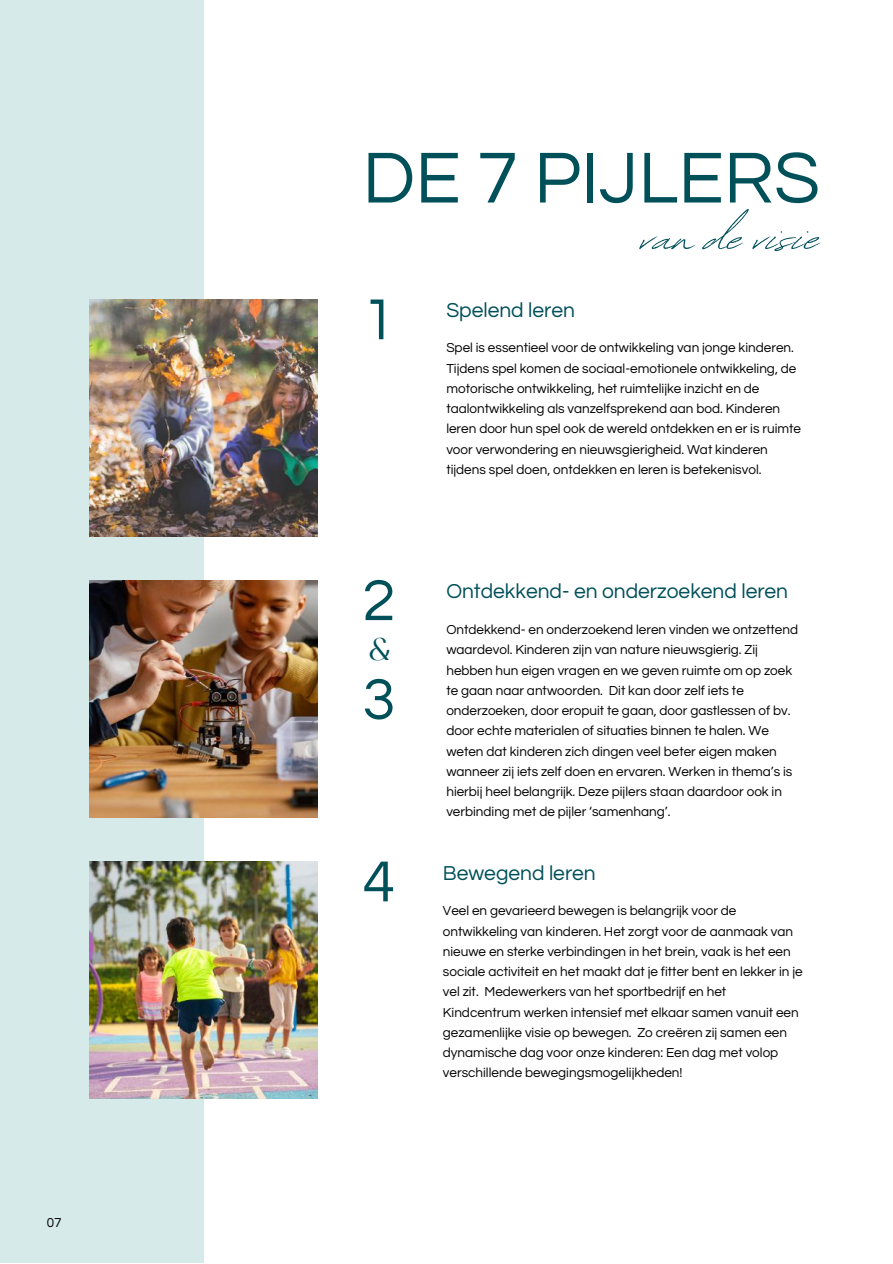
<style>
.page{position:relative;width:893px;height:1264px;background:#fff}
.page>*{position:absolute;margin:0;border:0;box-sizing:border-box;transform-origin:0 0}
.t1{font:75px "Questrial";color:#005059}
.t2{font:69.75px "Revive 80 Signature";color:#005059}
.t3{font:60px/98.9px "Questrial";color:#005059}
.t4{font:31.2px "Black Mango";color:#005059}
.t5{font:21px "Questrial";color:#005059}
.t6{font:13.5px/20.2px "Questrial";color:#000}
</style>
<div class="page">
<div style="left:0;top:0;width:203px;height:1262px;background:#d7eaea"></div>
<img style="left:89px;top:580px;width:228px;height:237px">
<img style="left:89px;top:861px;width:228px;height:237px">
<img style="left:89px;top:299px;width:228px;height:237px">
<p class="t6" style="left:47px;top:1212px;width:16px">07</p>
<h1 class="t1" style="left:362px;top:141px;width:459px">DE 7 PIJLERS</h1>
<h3 class="t3" style="left:362px;top:271px;width:34px">1</h3>
<h3 class="t3" style="left:362px;top:552px;width:34px">2<br>3</h3>
<h3 class="t4" style="left:368px;top:625px;width:24px">&amp;</h3>
<h3 class="t3" style="left:362px;top:833px;width:34px">4</h3>
<h3 class="t5" style="left:446px;top:299px;width:130px">Spelend leren</h3>
<h2 class="t2" style="left:640px;top:184px;width:181px">van de visie</h2>
<p class="t6" style="left:446px;top:338px;width:356px">Spel is essentieel voor de ontwikkeling van jonge kinderen.<br>Tijdens spel komen de sociaal-emotionele ontwikkeling, de motorische ontwikkeling, het ruimtelijke inzicht en de taalontwikkeling als vanzelfsprekend aan bod. Kinderen leren door hun spel ook de wereld ontdekken en er is ruimte voor verwondering en nieuwsgierigheid. Wat kinderen tijdens spel doen, ontdekken en leren is betekenisvol.</p>
<h3 class="t5" style="left:446px;top:581px;width:343px">Ontdekkend- en onderzoekend leren</h3>
<p class="t6" style="left:446px;top:620px;width:353px">Ontdekkend- en onderzoekend leren vinden we ontzettend waardevol. Kinderen zijn van nature nieuwsgierig. Zij hebben hun eigen vragen en we geven ruimte om op zoek te gaan naar antwoorden. Dit kan door zelf iets te onderzoeken, door eropuit te gaan, door gastlessen of bv. door echte materialen of situaties binnen te halen. We weten dat kinderen zich dingen veel beter eigen maken wanneer zij iets zelf doen en ervaren. Werken in thema’s is hierbij heel belangrijk. Deze pijlers staan daardoor ook in verbinding met de pijler ‘samenhang’.</p>
<h3 class="t5" style="left:443px;top:862px;width:154px">Bewegend leren</h3>
<p class="t6" style="left:443px;top:901px;width:361px">Veel en gevarieerd bewegen is belangrijk voor de ontwikkeling van kinderen. Het zorgt voor de aanmaak van nieuwe en sterke verbindingen in het brein, vaak is het een sociale activiteit en het maakt dat je fitter bent en lekker in je vel zit. Medewerkers van het sportbedrijf en het Kindcentrum werken intensief met elkaar samen vanuit een gezamenlijke visie op bewegen. Zo creëren zij samen een dynamische dag voor onze kinderen: Een dag met volop verschillende bewegingsmogelijkheden!</p>
</div>
